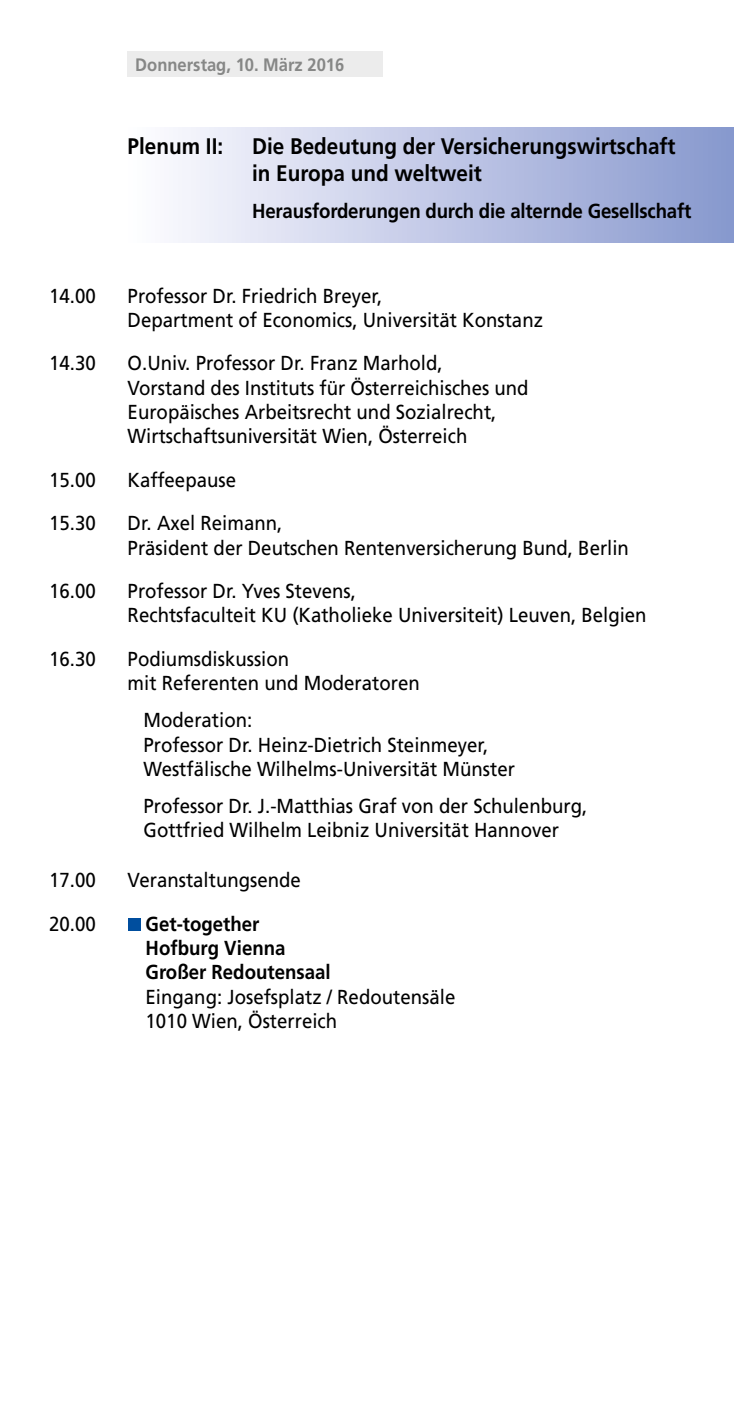
<style>
.page{position:relative;width:734px;height:1404px;background:#fff}
.page>*{position:absolute;margin:0;border:0;box-sizing:border-box;transform-origin:0 0}
.t1{font:700 22.5px/27px "Frutiger LT Pro";color:#000;scale:.92 1}
.t2{font:20.25px/24.3px "Frutiger LT Pro";color:#000;scale:.92 1}
.t3{font:700 20.25px/24.3px "Frutiger LT Pro";letter-spacing:-.01em;color:#000;scale:.92 1}
.t4{font:700 18px "Frutiger LT Pro";color:#868786;scale:.92 1}
</style>
<div class="page">
<div style="left:0;top:128px;width:733px;height:115px;background:linear-gradient(to right,#fff,#8b9ad0)"></div>
<div style="left:128px;top:51px;width:255px;height:26px;background:#ececec"></div>
<div style="left:128px;top:917px;width:12px;height:13px;background:#004e9e"></div>
<p class="t4" style="left:135px;top:54px;width:229px">Donnerstag, 10. März 2016</p>
<p class="t1" style="left:128px;top:132px;width:105px">Plenum II:</p>
<p class="t1" style="left:252px;top:132px;width:462px">Die Bedeutung der Versicherungswirtschaft in Europa und weltweit</p>
<p class="t3" style="left:252px;top:198px;width:479px">Herausforderungen durch die alternde Gesellschaft</p>
<p class="t2" style="left:49px;top:283px;width:52px">14.00</p>
<p class="t2" style="left:128px;top:283px;width:453px">Professor Dr. Friedrich Breyer,<br>Department of Economics, Universität Konstanz</p>
<p class="t2" style="left:49px;top:351px;width:52px">14.30</p>
<p class="t2" style="left:128px;top:351px;width:437px">O.Univ. Professor Dr. Franz Marhold,<br>Vorstand des Instituts für Österreichisches und Europäisches Arbeitsrecht und Sozialrecht, Wirtschaftsuniversität Wien, Österreich</p>
<p class="t2" style="left:49px;top:467px;width:52px">15.00</p>
<p class="t2" style="left:128px;top:467px;width:119px">Kaffeepause</p>
<p class="t2" style="left:49px;top:511px;width:52px">15.30</p>
<p class="t2" style="left:128px;top:511px;width:546px">Dr. Axel Reimann,<br>Präsident der Deutschen Rentenversicherung Bund, Berlin</p>
<p class="t2" style="left:49px;top:579px;width:52px">16.00</p>
<p class="t2" style="left:128px;top:579px;width:565px">Professor Dr. Yves Stevens,<br>Rechtsfaculteit KU (Katholieke Universiteit) Leuven, Belgien</p>
<p class="t2" style="left:49px;top:646px;width:52px">16.30</p>
<p class="t2" style="left:128px;top:646px;width:319px">Podiumsdiskussion<br>mit Referenten und Moderatoren</p>
<p class="t2" style="left:144px;top:708px;width:405px">Moderation:<br>Professor Dr. Heinz-Dietrich Steinmeyer,<br>Westfälische Wilhelms-Universität Münster</p>
<p class="t2" style="left:144px;top:793px;width:483px">Professor Dr. J.-Matthias Graf von der Schulenburg,<br>Gottfried Wilhelm Leibniz Universität Hannover</p>
<p class="t2" style="left:49px;top:867px;width:52px">17.00</p>
<p class="t2" style="left:128px;top:867px;width:190px">Veranstaltungsende</p>
<p class="t2" style="left:49px;top:911px;width:52px">20.00</p>
<p class="t3" style="left:145px;top:911px;width:203px">Get-together<br>Hofburg Vienna<br>Großer Redoutensaal</p>
<p class="t2" style="left:145px;top:984px;width:338px">Eingang: Josefsplatz / Redoutensäle<br>1010 Wien, Österreich</p>
</div>
